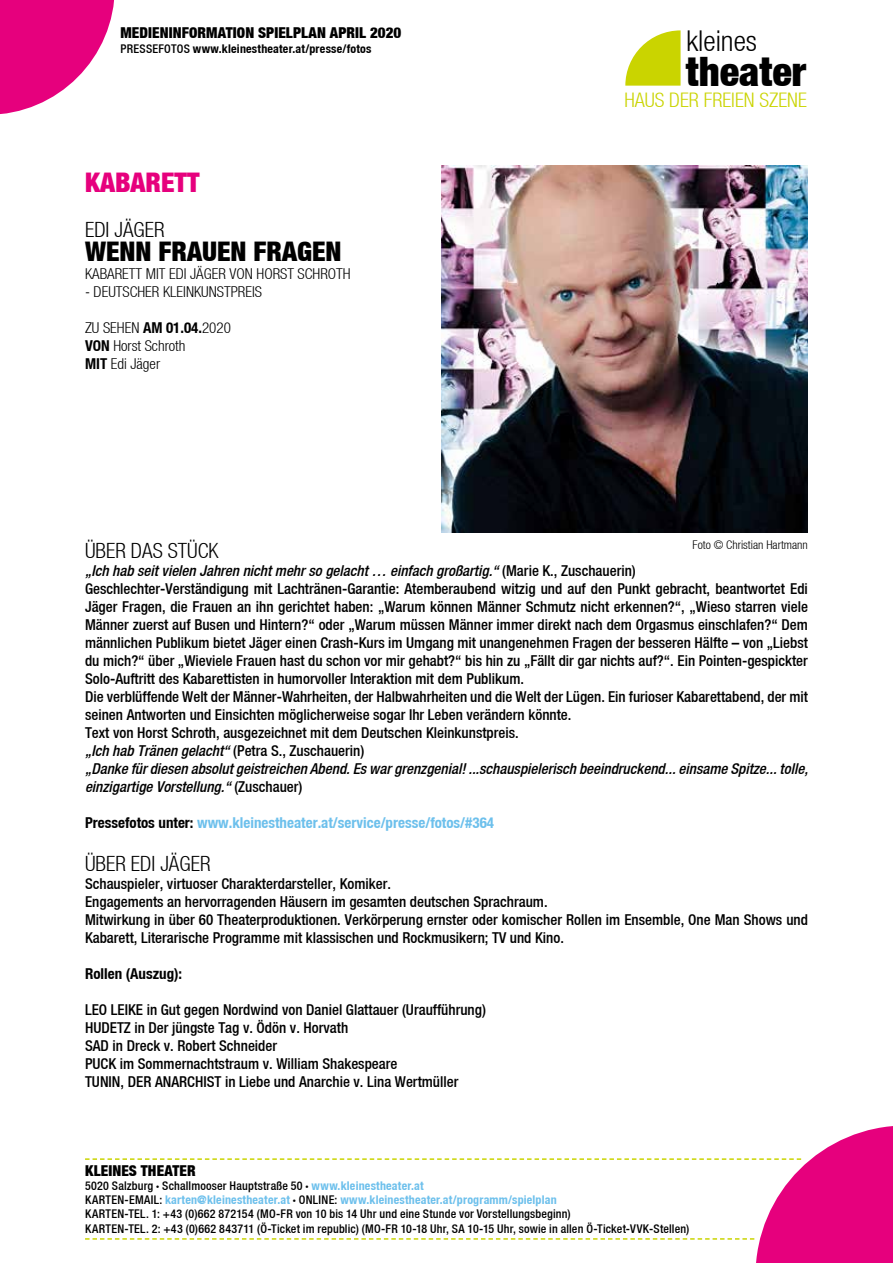
<style>
.page{position:relative;width:893px;height:1263px;background:#fff}
.page>*{position:absolute;margin:0;border:0;box-sizing:border-box;transform-origin:0 0}
.t1{font:40.5px "Helvetica Neue Black Cond";color:#000}
.t2{font:28.65px "Helvetica Neue Light Cond";color:#000}
.t3{font:27px "Helvetica Neue Black Cond";color:#000}
.t4{font:27px "Helvetica Neue Black Cond";color:#e6007d}
.t5{font:21px "Helvetica Neue Light Cond";color:#000}
.t6{font:20.1px "Helvetica Neue Light Cond";color:#cad400}
.t7{font:15px/18px "Helvetica Neue Medium Cond";color:#000}
.t8{font:15px/18px "Helvetica Neue Medium Cond Obl";color:#000}
.t9{font:15px/18px "Helvetica Neue Light Cond";color:#000}
.t10{font:15px "Helvetica Neue Bold Cond";color:#6dc0ec}
.t11{font:15px "Helvetica Neue Black Cond";letter-spacing:.005em;color:#000}
.t12{font:15px "Helvetica Neue Bold Cond";color:#000}
.t13{font:12px/14.2px "Helvetica Neue Medium Cond";letter-spacing:.015em;color:#000}
.t14{font:12px "Helvetica Neue Bold Cond";letter-spacing:.015em;color:#6dc0ec}
.t15{font:12px "Helvetica Neue Bold Cond";letter-spacing:.015em;color:#000}
.t16{font:12px "Helvetica Neue Light Cond";color:#000}
.s1{font-family:"Helvetica Neue Medium Cond"}
.s2{font-family:"Helvetica Neue Bold Cond"}
.s3{color:#000}
.s4{font-family:"Helvetica Neue Black Cond"}
.s5{font-family:"Helvetica Neue Bold Cond";color:#6dc0ec}
.s6{font-family:"Helvetica Neue Medium Cond";color:#000}
.s7{font-family:"Helvetica Neue Black Cond";color:#000}
</style>
<div class="page">
<svg style="left:625px;top:30px;width:56px;height:56px"></svg>
<svg style="left:85px;top:1126px;width:808px;height:137px"></svg>
<svg style="left:0;top:0;width:114px;height:114px"></svg>
<img style="left:442px;top:166px;width:366px;height:366px">
<p class="t11" style="left:120px;top:24px;width:282px">MEDIENINFORMATION SPIELPLAN APRIL 2020</p>
<p class="t15" style="left:120px;top:41px;width:252px"><span class="s1">PRESSEFOTOS</span> www.kleinestheater.at/presse/fotos</p>
<h3 class="t4" style="left:85px;top:166px;width:116px">KABARETT</h3>
<h3 class="t5" style="left:85px;top:217px;width:81px">EDI JÄGER</h3>
<h3 class="t3" style="left:85px;top:235px;width:258px">WENN FRAUEN FRAGEN</h3>
<p class="t9" style="left:85px;top:264px;width:267px">KABARETT MIT EDI JÄGER VON HORST SCHROTH</p>
<p class="t9" style="left:85px;top:282px;width:178px">- DEUTSCHER KLEINKUNSTPREIS</p>
<p class="t9" style="left:85px;top:318px;width:147px">ZU SEHEN <span class="s2">AM 01.04.</span>2020<br><span class="s2">VON</span> Horst Schroth<br><span class="s2">MIT</span> Edi Jäger</p>
<h2 class="t2" style="left:686px;top:25px;width:72px">kleines</h2>
<h1 class="t1" style="left:686px;top:46px;width:122px">theater</h1>
<h3 class="t6" style="left:624px;top:88px;width:184px">HAUS DER FREIEN SZENE</h3>
<h3 class="t5" style="left:85px;top:538px;width:135px">ÜBER DAS STÜCK</h3>
<p class="t8" style="left:85px;top:561px;width:552px">„Ich hab seit vielen Jahren nicht mehr so gelacht … einfach großartig.“ <span class="s1">(Marie K., Zuschauerin)</span></p>
<p class="t7" style="left:85px;top:579px;width:724px">Geschlechter-Verständigung mit Lachtränen-Garantie: Atemberaubend witzig und auf den Punkt gebracht, beantwortet Edi Jäger Fragen, die Frauen an ihn gerichtet haben: „Warum können Männer Schmutz nicht erkennen?“, „Wieso starren viele Männer zuerst auf Busen und Hintern?“ oder „Warum müssen Männer immer direkt nach dem Orgasmus einschlafen?“ Dem männlichen Publikum bietet Jäger einen Crash-Kurs im Umgang mit unangenehmen Fragen der besseren Hälfte – von „Liebst du mich?“ über „Wieviele Frauen hast du schon vor mir gehabt?“ bis hin zu „Fällt dir gar nichts auf?“. Ein Pointen-gespickter Solo-Auftritt des Kabarettisten in humorvoller Interaktion mit dem Publikum.<br>Die verblüffende Welt der Männer-Wahrheiten, der Halbwahrheiten und die Welt der Lügen. Ein furioser Kabarettabend, der mit seinen Antworten und Einsichten möglicherweise sogar Ihr Leben verändern könnte.<br>Text von Horst Schroth, ausgezeichnet mit dem Deutschen Kleinkunstpreis.</p>
<p class="t8" style="left:85px;top:741px;width:724px">„Ich hab Tränen gelacht“ <span class="s1">(Petra S., Zuschauerin)<br></span>„Danke für diesen absolut geistreichen Abend. Es war grenzgenial! ...schauspielerisch beeindruckend... einsame Spitze... tolle, einzigartige Vorstellung.“ <span class="s1">(Zuschauer)</span></p>
<p class="t10" style="left:85px;top:813px;width:410px"><span class="s3">Pressefotos unter:</span> www.kleinestheater.at/service/presse/fotos/#364</p>
<h3 class="t5" style="left:85px;top:851px;width:127px">ÜBER EDI JÄGER</h3>
<p class="t7" style="left:85px;top:874px;width:724px">Schauspieler, virtuoser Charakterdarsteller, Komiker.<br>Engagements an hervorragenden Häusern im gesamten deutschen Sprachraum.<br>Mitwirkung in über 60 Theaterproduktionen. Verkörperung ernster oder komischer Rollen im Ensemble, One Man Shows und Kabarett, Literarische Programme mit klassischen und Rockmusikern; TV und Kino.</p>
<p class="t12" style="left:85px;top:964px;width:99px">Rollen (Auszug):</p>
<p class="t7" style="left:85px;top:1000px;width:402px">LEO LEIKE in Gut gegen Nordwind von Daniel Glattauer (Uraufführung)<br>HUDETZ in Der jüngste Tag v. Ödön v. Horvath<br>SAD in Dreck v. Robert Schneider<br>PUCK im Sommernachtstraum v. William Shakespeare<br>TUNIN, DER ANARCHIST in Liebe und Anarchie v. Lina Wertmüller</p>
<p class="t16" style="left:693px;top:538px;width:117px">Foto © Christian Hartmann</p>
<p class="t11" style="left:85px;top:1161px;width:112px">KLEINES THEATER</p>
<p class="t13" style="left:85px;top:1178px;width:340px">5020 Salzburg <span class="s4">·</span> Schallmooser Hauptstraße 50 <span class="s4">·</span> <span class="s5">www.kleinestheater.at</span></p>
<p class="t14" style="left:85px;top:1192px;width:473px"><span class="s6">KARTEN-EMAIL:</span> karten@kleinestheater.at <span class="s7">·</span> <span class="s6">ONLINE:</span> www.kleinestheater.at/programm/spielplan</p>
<p class="t13" style="left:85px;top:1207px;width:606px">KARTEN-TEL. 1: +43 (0)662 872154 (MO-FR von 10 bis 14 Uhr und eine Stunde vor Vorstellungsbeginn)<br>KARTEN-TEL. 2: +43 (0)662 843711 (Ö-Ticket im republic) (MO-FR 10-18 Uhr, SA 10-15 Uhr, sowie in allen Ö-Ticket-VVK-Stellen)</p>
</div>
